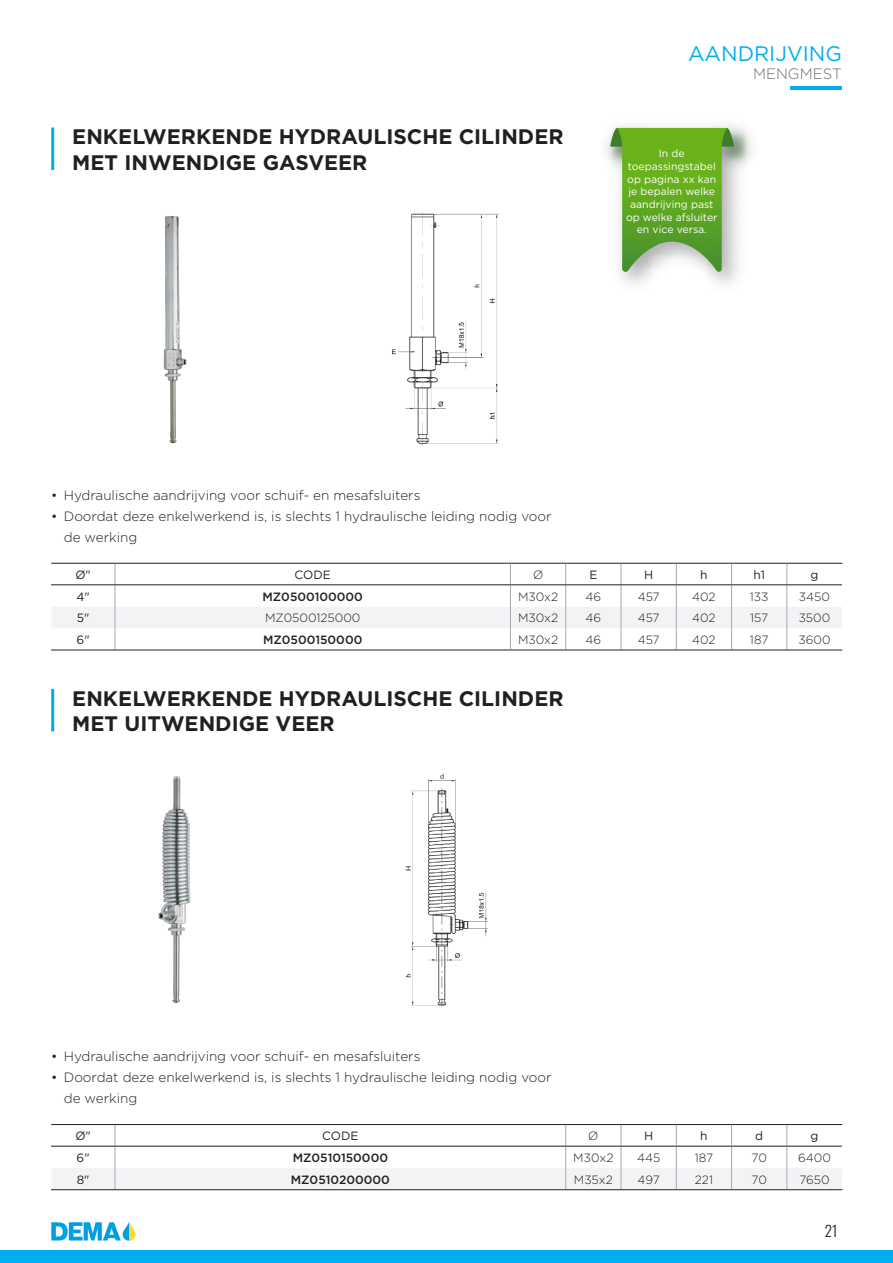
<style>
.page{position:relative;width:893px;height:1263px;background:#fff}
.page>*{position:absolute;margin:0;border:0;box-sizing:border-box;transform-origin:0 0}
.t1{font:700 21px/25.2px "Gotham";color:#231f20}
.t2{font:21px "Gotham";color:#00aeef}
.t3{font:300 15px "Gotham";color:#6c6d70}
.t4{font:300 15px "Oswald";color:#231f20}
.t5{font:300 13.5px/21px "Gotham";color:#231f20}
.tabel_9pt_light_C{font:300 12px "Gotham";color:#231f20}
.tabel_9pt_light_C-2{font:500 12px "Gotham";color:#231f20}
.tabel_9pt_bold_C{font:12px "Gotham";color:#231f20}
.tabel_9pt_light_C-3{font:12px "Gotham";color:#231f20}
.t6{font:10.5px/12.6px "Gotham";color:#fff;text-align:center}
</style>
<div class="page">
<hr style="left:791px;top:87px;width:51px;height:3px;background:#00aeef">
<svg style="left:51px;top:1222px;width:85px;height:18px"></svg>
<div style="left:0;top:1250px;width:893px;height:13px;background:#00aeef"></div>
<img style="left:606px;top:125px;width:147px;height:160px">
<img style="left:158px;top:776px;width:33px;height:227px">
<img style="left:405px;top:774px;width:83px;height:233px">
<svg style="left:51px;top:1125px;width:791px;height:64px"></svg>
<hr style="left:51px;top:1124px;width:64px;height:1px;background:#231f20">
<hr style="left:115px;top:1124px;width:451px;height:1px;background:#231f20">
<hr style="left:566px;top:1124px;width:55px;height:1px;background:#231f20">
<hr style="left:621px;top:1124px;width:55px;height:1px;background:#231f20">
<hr style="left:676px;top:1124px;width:56px;height:1px;background:#231f20">
<hr style="left:732px;top:1124px;width:55px;height:1px;background:#231f20">
<hr style="left:787px;top:1124px;width:55px;height:1px;background:#231f20">
<hr style="left:51px;top:1146px;width:64px;height:1px;background:#231f20">
<hr style="left:115px;top:1146px;width:451px;height:1px;background:#231f20">
<hr style="left:566px;top:1146px;width:55px;height:1px;background:#231f20">
<hr style="left:621px;top:1146px;width:55px;height:1px;background:#231f20">
<hr style="left:676px;top:1146px;width:56px;height:1px;background:#231f20">
<hr style="left:732px;top:1146px;width:55px;height:1px;background:#231f20">
<hr style="left:787px;top:1146px;width:55px;height:1px;background:#231f20">
<hr style="left:51px;top:1189px;width:64px;height:1px;background:#231f20">
<hr style="left:115px;top:1189px;width:451px;height:1px;background:#231f20">
<hr style="left:566px;top:1189px;width:55px;height:1px;background:#231f20">
<hr style="left:621px;top:1189px;width:55px;height:1px;background:#231f20">
<hr style="left:676px;top:1189px;width:56px;height:1px;background:#231f20">
<hr style="left:732px;top:1189px;width:55px;height:1px;background:#231f20">
<hr style="left:787px;top:1189px;width:55px;height:1px;background:#231f20">
<hr style="left:51px;top:689px;width:3px;height:42px;background:#00aeef">
<img style="left:163px;top:216px;width:24px;height:227px">
<img style="left:392px;top:213px;width:107px;height:233px">
<hr style="left:51px;top:128px;width:3px;height:42px;background:#00aeef">
<svg style="left:51px;top:564px;width:791px;height:86px"></svg>
<hr style="left:51px;top:563px;width:64px;height:1px;background:#231f20">
<hr style="left:115px;top:563px;width:395px;height:1px;background:#231f20">
<hr style="left:510px;top:563px;width:56px;height:1px;background:#231f20">
<hr style="left:566px;top:563px;width:55px;height:1px;background:#231f20">
<hr style="left:621px;top:563px;width:55px;height:1px;background:#231f20">
<hr style="left:676px;top:563px;width:56px;height:1px;background:#231f20">
<hr style="left:732px;top:563px;width:55px;height:1px;background:#231f20">
<hr style="left:787px;top:563px;width:55px;height:1px;background:#231f20">
<hr style="left:51px;top:584px;width:64px;height:1px;background:#231f20">
<hr style="left:115px;top:584px;width:395px;height:1px;background:#231f20">
<hr style="left:510px;top:584px;width:56px;height:1px;background:#231f20">
<hr style="left:566px;top:584px;width:55px;height:1px;background:#231f20">
<hr style="left:621px;top:584px;width:55px;height:1px;background:#231f20">
<hr style="left:676px;top:584px;width:56px;height:1px;background:#231f20">
<hr style="left:732px;top:584px;width:55px;height:1px;background:#231f20">
<hr style="left:787px;top:584px;width:55px;height:1px;background:#231f20">
<hr style="left:51px;top:650px;width:64px;height:1px;background:#231f20">
<hr style="left:115px;top:650px;width:395px;height:1px;background:#231f20">
<hr style="left:510px;top:650px;width:56px;height:1px;background:#231f20">
<hr style="left:566px;top:650px;width:55px;height:1px;background:#231f20">
<hr style="left:621px;top:650px;width:55px;height:1px;background:#231f20">
<hr style="left:676px;top:650px;width:56px;height:1px;background:#231f20">
<hr style="left:732px;top:650px;width:55px;height:1px;background:#231f20">
<hr style="left:787px;top:650px;width:55px;height:1px;background:#231f20">
<h1 class="t1" style="left:72px;top:124px;width:493px">ENKELWERKENDE HYDRAULISCHE CILINDER<br>MET INWENDIGE GASVEER</h1>
<h1 class="t2" style="left:688px;top:40px;width:155px">AANDRIJVING</h1>
<p class="t3" style="left:753px;top:64px;width:90px">MENGMEST</p>
<p class="t6" style="left:626px;top:147px;width:93px">In de toepassingstabel op pagina xx kan je bepalen welke aandrijving past op welke afsluiter en vice versa.</p>
<p class="t5" style="left:51px;top:484px;width:371px">• Hydraulische aandrijving voor schuif- en mesafsluiters</p>
<p class="t5" style="left:64px;top:505px;width:489px;text-indent:-13px">• Doordat deze enkelwerkend is, is slechts 1 hydraulische leiding nodig voor de werking</p>
<p class="tabel_9pt_bold_C" style="left:75px;top:567px;width:17px">Ø"</p>
<p class="tabel_9pt_light_C-3" style="left:295px;top:567px;width:38px">CODE</p>
<p class="tabel_9pt_light_C" style="left:533px;top:567px;width:12px">Ø</p>
<p class="tabel_9pt_light_C-3" style="left:589px;top:567px;width:10px">E</p>
<p class="tabel_9pt_bold_C" style="left:644px;top:567px;width:11px">H</p>
<p class="tabel_9pt_bold_C" style="left:700px;top:567px;width:9px">h</p>
<p class="tabel_9pt_bold_C" style="left:753px;top:567px;width:13px">h1</p>
<p class="tabel_9pt_bold_C" style="left:810px;top:567px;width:9px">g</p>
<p class="tabel_9pt_bold_C" style="left:76px;top:589px;width:15px">4"</p>
<p class="tabel_9pt_light_C-2" style="left:262px;top:589px;width:102px">MZ0500100000</p>
<p class="tabel_9pt_light_C" style="left:518px;top:589px;width:42px">M30x2</p>
<p class="tabel_9pt_light_C" style="left:586px;top:589px;width:17px">46</p>
<p class="tabel_9pt_light_C" style="left:638px;top:589px;width:23px">457</p>
<p class="tabel_9pt_light_C" style="left:692px;top:589px;width:25px">402</p>
<p class="tabel_9pt_light_C" style="left:750px;top:589px;width:20px">133</p>
<p class="tabel_9pt_light_C" style="left:799px;top:589px;width:33px">3450</p>
<p class="tabel_9pt_bold_C" style="left:77px;top:610px;width:14px">5"</p>
<p class="tabel_9pt_light_C" style="left:265px;top:610px;width:97px">MZ0500125000</p>
<p class="tabel_9pt_light_C" style="left:518px;top:610px;width:42px">M30x2</p>
<p class="tabel_9pt_light_C" style="left:586px;top:610px;width:17px">46</p>
<p class="tabel_9pt_light_C" style="left:638px;top:610px;width:23px">457</p>
<p class="tabel_9pt_light_C" style="left:692px;top:610px;width:25px">402</p>
<p class="tabel_9pt_light_C" style="left:750px;top:610px;width:19px">157</p>
<p class="tabel_9pt_light_C" style="left:799px;top:610px;width:33px">3500</p>
<p class="tabel_9pt_bold_C" style="left:77px;top:632px;width:15px">6"</p>
<p class="tabel_9pt_light_C-2" style="left:263px;top:632px;width:101px">MZ0500150000</p>
<p class="tabel_9pt_light_C" style="left:518px;top:632px;width:42px">M30x2</p>
<p class="tabel_9pt_light_C" style="left:586px;top:632px;width:17px">46</p>
<p class="tabel_9pt_light_C" style="left:638px;top:632px;width:23px">457</p>
<p class="tabel_9pt_light_C" style="left:692px;top:632px;width:25px">402</p>
<p class="tabel_9pt_light_C" style="left:750px;top:632px;width:20px">187</p>
<p class="tabel_9pt_light_C" style="left:798px;top:632px;width:34px">3600</p>
<h1 class="t1" style="left:72px;top:685px;width:493px">ENKELWERKENDE HYDRAULISCHE CILINDER<br>MET UITWENDIGE VEER</h1>
<p class="t5" style="left:51px;top:1045px;width:371px">• Hydraulische aandrijving voor schuif- en mesafsluiters</p>
<p class="t5" style="left:64px;top:1066px;width:489px;text-indent:-13px">• Doordat deze enkelwerkend is, is slechts 1 hydraulische leiding nodig voor de werking</p>
<p class="tabel_9pt_bold_C" style="left:75px;top:1128px;width:17px">Ø"</p>
<p class="tabel_9pt_light_C-3" style="left:322px;top:1128px;width:38px">CODE</p>
<p class="tabel_9pt_light_C" style="left:588px;top:1128px;width:12px">Ø</p>
<p class="tabel_9pt_bold_C" style="left:644px;top:1128px;width:11px">H</p>
<p class="tabel_9pt_bold_C" style="left:700px;top:1128px;width:9px">h</p>
<p class="tabel_9pt_bold_C" style="left:755px;top:1128px;width:9px">d</p>
<p class="tabel_9pt_bold_C" style="left:810px;top:1128px;width:9px">g</p>
<p class="tabel_9pt_bold_C" style="left:77px;top:1150px;width:15px">6"</p>
<p class="tabel_9pt_light_C-2" style="left:293px;top:1150px;width:97px">MZ0510150000</p>
<p class="tabel_9pt_light_C" style="left:573px;top:1150px;width:42px">M30x2</p>
<p class="tabel_9pt_light_C" style="left:637px;top:1150px;width:25px">445</p>
<p class="tabel_9pt_light_C" style="left:695px;top:1150px;width:20px">187</p>
<p class="tabel_9pt_light_C" style="left:752px;top:1150px;width:17px">70</p>
<p class="tabel_9pt_light_C" style="left:798px;top:1150px;width:34px">6400</p>
<p class="tabel_9pt_bold_C" style="left:77px;top:1172px;width:14px">8"</p>
<p class="tabel_9pt_light_C-2" style="left:291px;top:1171px;width:101px">MZ0510200000</p>
<p class="tabel_9pt_light_C" style="left:574px;top:1172px;width:40px">M35x2</p>
<p class="tabel_9pt_light_C" style="left:637px;top:1172px;width:24px">497</p>
<p class="tabel_9pt_light_C" style="left:695px;top:1172px;width:20px">221</p>
<p class="tabel_9pt_light_C" style="left:752px;top:1172px;width:17px">70</p>
<p class="tabel_9pt_light_C" style="left:799px;top:1172px;width:32px">7650</p>
<p class="t4" style="left:825px;top:1218px;width:14px">21</p>
</div>
